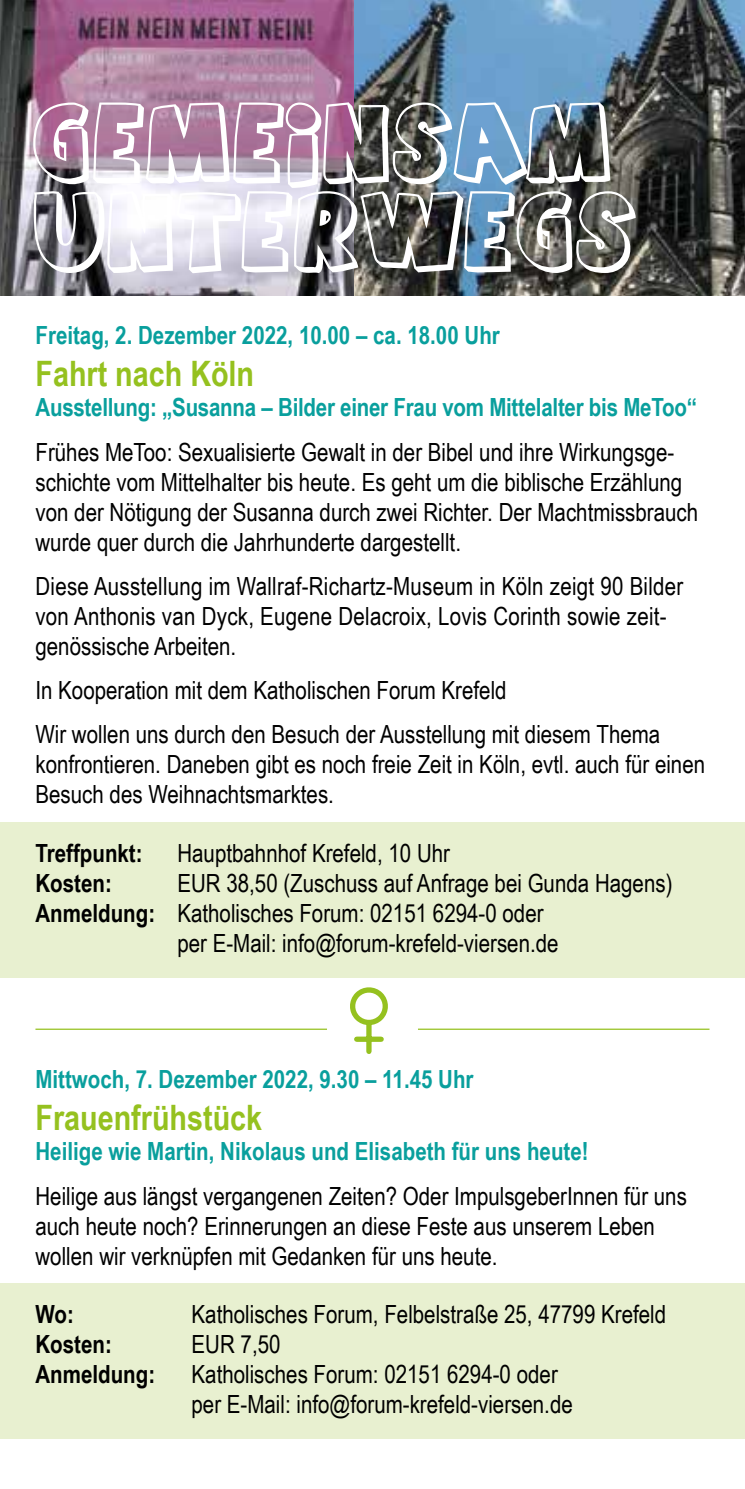
<style>
.page{position:relative;width:745px;height:1489px;background:#fff}
.page>*{position:absolute;margin:0;border:0;box-sizing:border-box;transform-origin:0 0}
.t1{font:74px/88.8px "Agent Orange";color:#fff}
.t2{font:700 35px "Arial Narrow";color:#95c11f}
.t3{font:25px/30px "Arial Narrow";color:#000}
.t4{font:700 25px "Arial Narrow";color:#099f9d}
.t5{font:700 25px "Arial Narrow";color:#000}
.s1{font-weight:700}
</style>
<div class="page">
<div style="left:0;top:1283px;width:744px;height:156px;background:#e8f0d0"></div>
<div style="left:0;top:822px;width:744px;height:156px;background:#e8f0d0"></div>
<img style="left:0;top:0;width:744px;height:295px">
<hr style="left:35px;top:1028px;width:292px;height:1px;background:#95c11f">
<svg style="left:350px;top:987px;width:38px;height:67px"></svg>
<hr style="left:417px;top:1028px;width:292px;height:1px;background:#95c11f">
<h1 class="t1" style="left:35px;top:100px;width:605px">GEMEINSAM<br>UNTERWEGS</h1>
<p class="t4" style="left:35px;top:316px;width:465px">Freitag, 2. Dezember 2022, 10.00 – ca. 18.00 Uhr</p>
<h2 class="t2" style="left:35px;top:347px;width:220px">Fahrt nach Köln</h2>
<p class="t4" style="left:35px;top:388px;width:662px">Ausstellung: „Susanna – Bilder einer Frau vom Mittelalter bis MeToo“</p>
<p class="t3" style="left:35px;top:436px;width:664px">Frühes MeToo: Sexualisierte Gewalt in der Bibel und ihre Wirkungsge&shy;schichte vom Mittelhalter bis heute. Es geht um die biblische Erzählung von der Nötigung der Susanna durch zwei Richter. Der Machtmissbrauch wurde quer durch die Jahrhunderte dargestellt.</p>
<p class="t3" style="left:35px;top:570px;width:649px">Diese Ausstellung im Wallraf-Richartz-Museum in Köln zeigt 90 Bilder von Anthonis van Dyck, Eugene Delacroix, Lovis Corinth sowie zeit&shy;genössische Arbeiten.</p>
<p class="t3" style="left:35px;top:667px;width:626px;line-height:44.2px">In Kooperation mit dem Katholischen Forum Krefeld<br>Wir wollen uns durch den Besuch der Ausstellung mit diesem Thema</p>
<p class="t3" style="left:35px;top:748px;width:670px">konfrontieren. Daneben gibt es noch freie Zeit in Köln, evtl. auch für einen<br>Besuch des Weihnachtsmarktes.</p>
<p class="t5" style="left:35px;top:834px;width:109px">Treffpunkt:</p>
<p class="t3" style="left:177px;top:836px;width:274px">Hauptbahnhof Krefeld, 10 Uhr</p>
<p class="t5" style="left:35px;top:864px;width:78px">Kosten:</p>
<p class="t3" style="left:177px;top:866px;width:496px">EUR 38,50 (Zuschuss auf Anfrage bei Gunda Hagens)</p>
<p class="t3" style="left:35px;top:896px;width:509px"><span class="s1">Anmeldung:</span> Katholisches Forum: 02151 6294-0 oder</p>
<p class="t3" style="left:177px;top:926px;width:382px">per E-Mail: info@forum-krefeld-viersen.de</p>
<p class="t4" style="left:35px;top:1060px;width:439px">Mittwoch, 7. Dezember 2022, 9.30 – 11.45 Uhr</p>
<h2 class="t2" style="left:35px;top:1091px;width:228px">Frauenfrühstück</h2>
<p class="t4" style="left:35px;top:1132px;width:554px">Heilige wie Martin, Nikolaus und Elisabeth für uns heute!</p>
<p class="t3" style="left:35px;top:1179px;width:652px">Heilige aus längst vergangenen Zeiten? Oder ImpulsgeberInnen für uns auch heute noch? Erinnerungen an diese Feste aus unserem Leben wollen wir verknüpfen mit Gedanken für uns heute.</p>
<p class="t5" style="left:35px;top:1294px;width:40px">Wo:</p>
<p class="t3" style="left:191px;top:1297px;width:476px">Katholisches Forum, Felbelstraße 25, 47799 Krefeld</p>
<p class="t5" style="left:35px;top:1324px;width:78px">Kosten:</p>
<p class="t3" style="left:191px;top:1327px;width:90px">EUR 7,50</p>
<p class="t5" style="left:35px;top:1354px;width:121px">Anmeldung:</p>
<p class="t3" style="left:191px;top:1357px;width:382px">Katholisches Forum: 02151 6294-0 oder per E-Mail: info@forum-krefeld-viersen.de</p>
</div>
